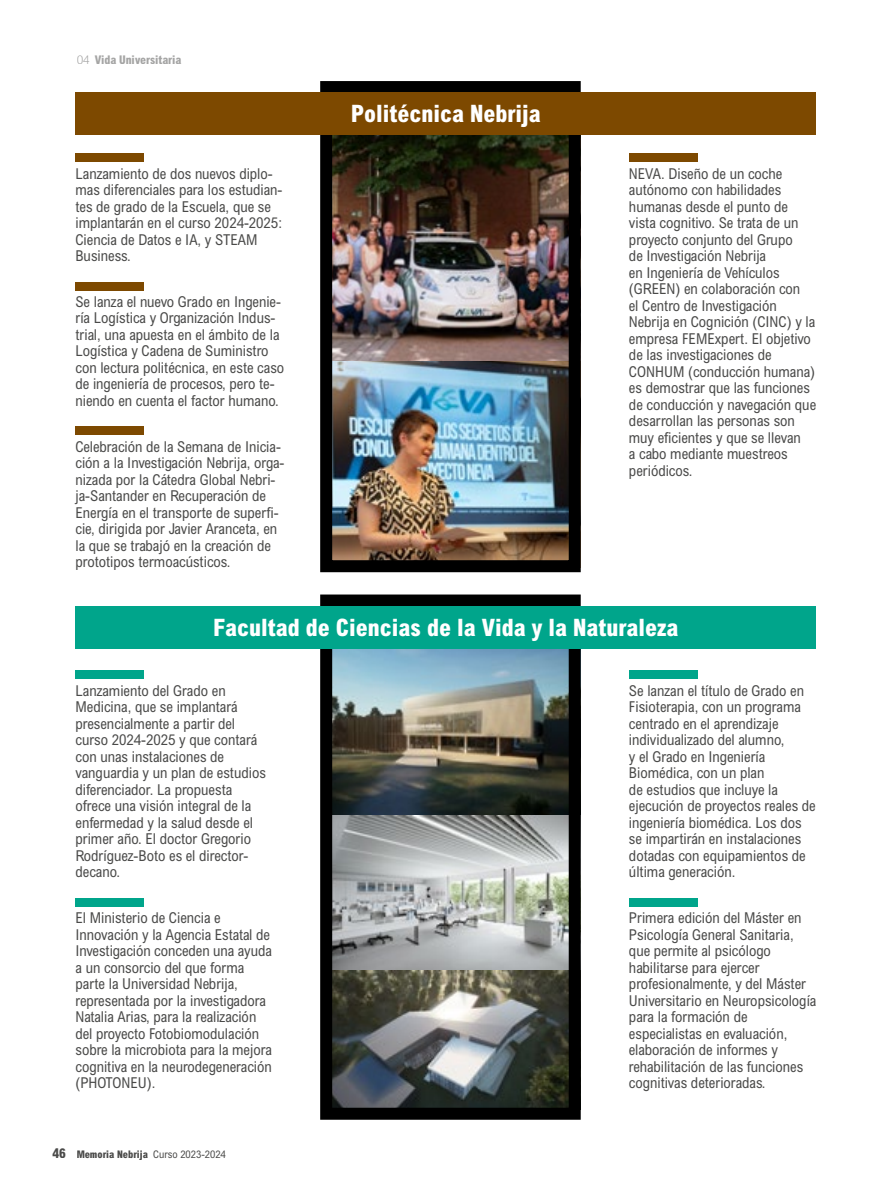
<style>
.page{position:relative;width:893px;height:1191px;background:#fff}
.page>*{position:absolute;margin:0;border:0;box-sizing:border-box;transform-origin:0 0}
.t1{font:800 condensed 24px "Arial MT Pro";color:#fff}
.t2{font:condensed 15px/16.5px "Arial MT Pro";color:#4a4a49}
.t3{font:800 condensed 12px "Arial MT Pro";letter-spacing:-.01em;color:#4a4a49}
.t4{font:800 condensed 10.5px "Arial MT Pro";color:#4a4a49}
.s1{font-weight:300;font-stretch:normal}
.s2{font-size:13.5px}
.s3{font-weight:400}
</style>
<div class="page">
<img style="left:333px;top:135px;width:235px;height:226px">
<img style="left:333px;top:648px;width:235px;height:458px">
<img style="left:333px;top:361px;width:235px;height:198px">
<div style="left:75px;top:153px;width:69px;height:9px;background:#7d4900"></div>
<div style="left:75px;top:282px;width:69px;height:8px;background:#7d4900"></div>
<div style="left:75px;top:426px;width:69px;height:9px;background:#7d4900"></div>
<div style="left:629px;top:153px;width:68px;height:9px;background:#7d4900"></div>
<div style="left:75px;top:670px;width:69px;height:9px;background:#00a58b"></div>
<div style="left:75px;top:898px;width:69px;height:8px;background:#00a58b"></div>
<div style="left:629px;top:670px;width:68px;height:9px;background:#00a58b"></div>
<div style="left:629px;top:898px;width:68px;height:8px;background:#00a58b"></div>
<div style="left:320px;top:81px;width:261px;height:491px;border:12px solid #000"></div>
<div style="left:320px;top:594px;width:261px;height:525px;border:12px solid #000"></div>
<div style="left:75px;top:92px;width:741px;height:43px;background:#7d4900"></div>
<div style="left:75px;top:605px;width:741px;height:43px;background:#00a58b"></div>
<p class="t3" style="left:77px;top:52px;width:106px"><span class="s1">04</span> Vida Universitaria</p>
<p class="t2" style="left:75px;top:165px;width:209px">Lanzamiento de dos nuevos diplo&shy;mas diferenciales para los estudian&shy;tes de grado de la Escuela, que se implantarán en el curso 2024-2025:<br>Ciencia de Datos e IA, y STEAM<br>Business.</p>
<p class="t2" style="left:75px;top:294px;width:210px">Se lanza el nuevo Grado en Ingenie&shy;ría Logística y Organización Indus&shy;trial, una apuesta en el ámbito de la Logística y Cadena de Suministro con lectura politécnica, en este caso de ingeniería de procesos, pero te&shy;niendo en cuenta el factor humano.</p>
<p class="t2" style="left:75px;top:438px;width:210px">Celebración de la Semana de Inicia&shy;ción a la Investigación Nebrija, orga&shy;nizada por la Cátedra Global Nebri&shy;ja-Santander en Recuperación de Energía en el transporte de superfi&shy;cie, dirigida por Javier Aranceta, en la que se trabajó en la creación de prototipos termoacústicos.</p>
<h1 class="t1" style="left:351px;top:99px;width:191px">Politécnica Nebrija</h1>
<p class="t2" style="left:629px;top:165px;width:189px">NEVA. Diseño de un coche autónomo con habilidades humanas desde el punto de vista cognitivo. Se trata de un proyecto conjunto del Grupo<br>de Investigación Nebrija<br>en Ingeniería de Vehículos (GREEN) en colaboración con<br>el Centro de Investigación<br>Nebrija en Cognición (CINC) y la empresa FEMExpert. El objetivo de las investigaciones de<br>CONHUM (conducción humana) es demostrar que las funciones de conducción y navegación que desarrollan las personas son muy eficientes y que se llevan<br>a cabo mediante muestreos periódicos.</p>
<h1 class="t1" style="left:214px;top:612px;width:466px">Facultad de Ciencias de la Vida y la Naturaleza</h1>
<p class="t2" style="left:75px;top:682px;width:192px">Lanzamiento del Grado en<br>Medicina, que se implantará presencialmente a partir del curso 2024-2025 y que contará con unas instalaciones de vanguardia y un plan de estudios diferenciador. La propuesta ofrece una visión integral de la enfermedad y la salud desde el primer año. El doctor Gregorio<br>Rodríguez-Boto es el director&shy;decano.</p>
<p class="t2" style="left:75px;top:909px;width:198px">El Ministerio de Ciencia e<br>Innovación y la Agencia Estatal de<br>Investigación conceden una ayuda a un consorcio del que forma parte la Universidad Nebrija, representada por la investigadora<br>Natalia Arias, para la realización del proyecto Fotobiomodulación sobre la microbiota para la mejora cognitiva en la neurodegeneración (PHOTONEU).</p>
<p class="t4" style="left:52px;top:1147px;width:175px"><span class="s2">46</span> Memoria Nebrija <span class="s3">Curso 2023-2024</span></p>
<p class="t2" style="left:629px;top:682px;width:188px">Se lanzan el título de Grado en<br>Fisioterapia, con un programa centrado en el aprendizaje individualizado del alumno,<br>y el Grado en Ingeniería<br>Biomédica, con un plan<br>de estudios que incluye la ejecución de proyectos reales de ingeniería biomédica. Los dos se impartirán en instalaciones dotadas con equipamientos de última generación.</p>
<p class="t2" style="left:629px;top:909px;width:189px">Primera edición del Máster en<br>Psicología General Sanitaria, que permite al psicólogo habilitarse para ejercer profesionalmente, y del Máster<br>Universitario en Neuropsicología para la formación de especialistas en evaluación, elaboración de informes y rehabilitación de las funciones cognitivas deterioradas.</p>
</div>
